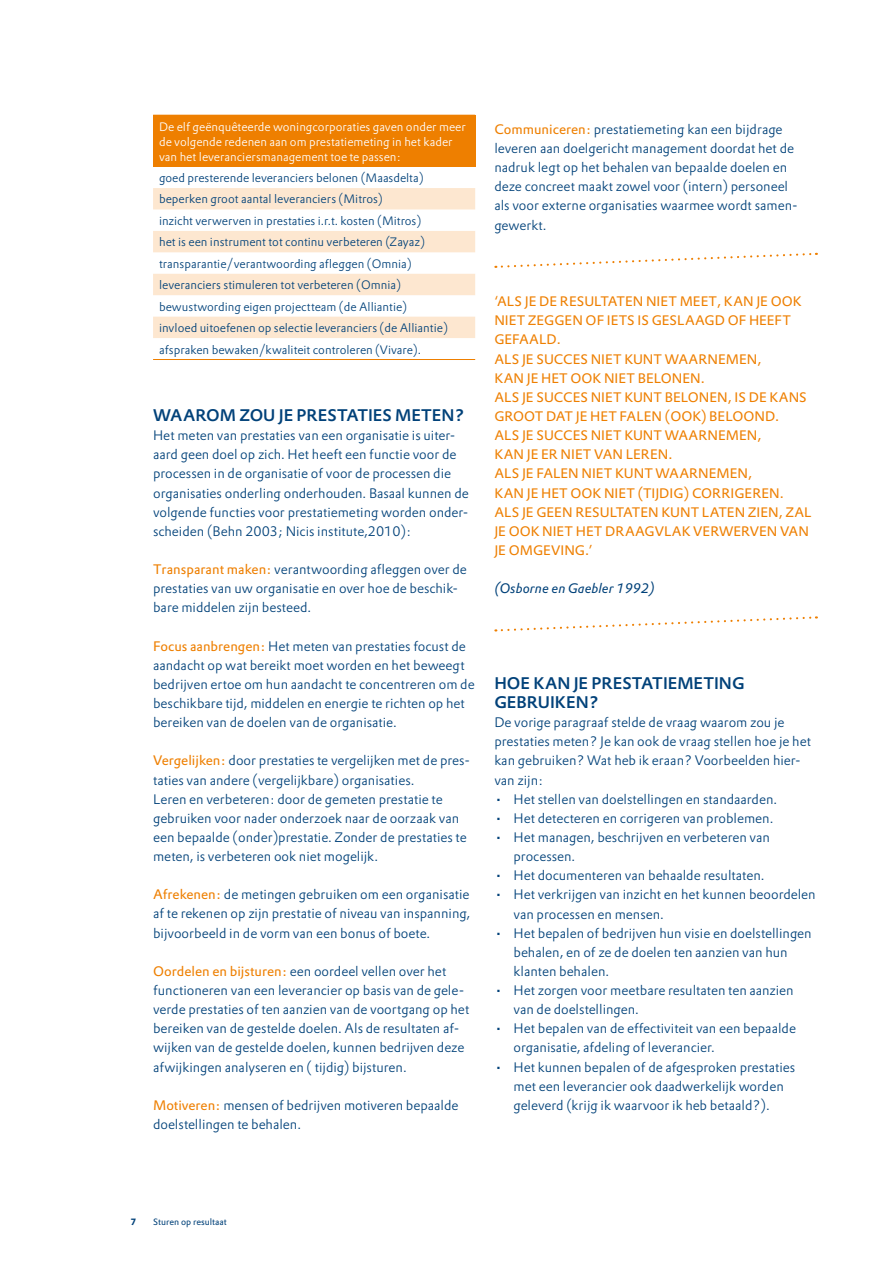
<style>
.page{position:relative;width:893px;height:1263px;background:#fff}
.page>*{position:absolute;margin:0;border:0;box-sizing:border-box;transform-origin:0 0}
.t1{font:500 16.5px/19.2px "DTL Prokyon TOT";color:#004179}
.t2{font:300 13.5px/19.2px "DTL Prokyon TOT";color:#004179}
.t3{font:13.5px/19.2px "DTL Prokyon TOT";color:#ee7f00}
.t4{font:italic 13.5px "DTL Prokyon TOT";color:#004179}
.t5{font:300 12px/21.5px "DTL Prokyon TOT";color:#004179}
.t6{font:300 12px/15px "DTL Prokyon TOT";color:#fff}
.t7{font:9px "DTL Prokyon TOT";color:#004179}
.t8{font:700 9px "DTL Prokyon TOT";color:#004179}
.s1{font-weight:400;color:#ee7f00}
</style>
<div class="page">
<div style="left:153px;top:115px;width:322px;height:52px;background:#ee7f00"></div>
<svg style="left:153px;top:188px;width:322px;height:150px;fill:#fde7d0"></svg>
<hr style="left:153px;top:359px;width:322px;height:1px;background:#ee7f00">
<svg style="left:495px;top:252px;width:322px;height:16px"></svg>
<svg style="left:495px;top:616px;width:322px;height:16px"></svg>
<p class="t6" style="left:159px;top:119px;width:308px">De elf geënquêteerde woningcorporaties gaven onder meer de volgende redenen aan om prestatiemeting in het kader van het leveranciersmanagement toe te passen:</p>
<p class="t5" style="left:159px;top:167px;width:290px">goed presterende leveranciers belonen (Maasdelta) beperken groot aantal leveranciers (Mitros)<br>inzicht verwerven in prestaties i.r.t. kosten (Mitros)<br>het is een instrument tot continu verbeteren (Zayaz) transparantie/verantwoording afleggen (Omnia) leveranciers stimuleren tot verbeteren (Omnia) bewustwording eigen projectteam (de Alliantie) invloed uitoefenen op selectie leveranciers (de Alliantie) afspraken bewaken/kwaliteit controleren (Vivare).</p>
<p class="t1" style="left:153px;top:405px;width:313px">WAAROM ZOU JE PRESTATIES METEN ?</p>
<p class="t2" style="left:153px;top:426px;width:317px">Het meten van prestaties van een organisatie is uiter&shy;aard geen doel op zich. Het heeft een functie voor de processen in de organisatie of voor de processen die organisaties onderling onderhouden. Basaal kunnen de volgende functies voor prestatiemeting worden onder&shy;scheiden (Behn 2003; Nicis institute,2010):</p>
<p class="t2" style="left:153px;top:560px;width:315px"><span class="s1">TRANSPARANT MAKEN:</span> verantwoording afleggen over de prestaties van uw organisatie en over hoe de beschik&shy;bare middelen zijn besteed.</p>
<p class="t2" style="left:153px;top:636px;width:323px"><span class="s1">FOCUS AANBRENGEN:</span> Het meten van prestaties focust de aandacht op wat bereikt moet worden en het beweegt bedrijven ertoe om hun aandacht te concentreren om de beschikbare tijd, middelen en energie te richten op het bereiken van de doelen van de organisatie.</p>
<p class="t2" style="left:153px;top:751px;width:318px"><span class="s1">VERGELIJKEN:</span> door prestaties te vergelijken met de pres&shy;taties van andere (vergelijkbare) organisaties.<br>Leren en verbeteren: door de gemeten prestatie te gebruiken voor nader onderzoek naar de oorzaak van een bepaalde (onder)prestatie. Zonder de prestaties te meten, is verbeteren ook niet mogelijk.</p>
<p class="t2" style="left:153px;top:885px;width:319px;text-align:justify"><span class="s1">AFREKENEN:</span> de metingen gebruiken om een organisatie af te rekenen op zijn prestatie of niveau van inspanning, bijvoorbeeld in de vorm van een bonus of boete.</p>
<p class="t2" style="left:153px;top:961px;width:318px"><span class="s1">OORDELEN EN BIJSTUREN:</span> een oordeel vellen over het functioneren van een leverancier op basis van de gele&shy;verde prestaties of ten aanzien van de voortgang op het bereiken van de gestelde doelen. Als de resultaten af&shy;wijken van de gestelde doelen, kunnen bedrijven deze afwijkingen analyseren en ( tijdig) bijsturen.</p>
<p class="t2" style="left:153px;top:1095px;width:307px"><span class="s1">MOTIVEREN:</span> mensen of bedrijven motiveren bepaalde doelstellingen te behalen.</p>
<p class="t2" style="left:494px;top:119px;width:305px"><span class="s1">COMMUNICEREN:</span> prestatiemeting kan een bijdrage leveren aan doelgericht management doordat het de nadruk legt op het behalen van bepaalde doelen en deze concreet maakt zowel voor (intern) personeel als voor externe organisaties waarmee wordt samen&shy;gewerkt.</p>
<p class="t3" style="left:494px;top:292px;width:319px">‘ALS JE DE RESULTATEN NIET MEET, KAN JE OOK<br>NIET ZEGGEN OF IETS IS GESLAAGD OF H EEFT<br>GEFAALD.<br>ALS JE SUCCES NIET KUNT WAARNEMEN,<br>KAN JE H ET OOK NIET BELONEN.<br>ALS JE SUCCES NIET KUNT BELONEN, IS DE KANS<br>GROOT DAT JE H ET FALEN (OOK) BELOOND.<br>ALS JE SUCCES NIET KUNT WAARNEMEN,<br>KAN JE ER NIET VAN LEREN.<br>ALS JE FALEN NIET KUNT WAARNEMEN,<br>KAN JE H ET OOK NIET (TIJDIG) CORRIGEREN.<br>ALS JE GEEN RESULTATEN KUNT LATEN ZIEN, ZAL<br>JE OOK NIET H ET DRAAGVLAK VERWERVEN VAN<br>JE OMGEVING.’</p>
<p class="t4" style="left:494px;top:580px;width:162px">(Osborne en Gaebler 1992)</p>
<p class="t1" style="left:494px;top:673px;width:252px">HOE KAN JE PRESTATIEMETING<br>GEBRUIKEN ?</p>
<p class="t2" style="left:494px;top:713px;width:318px">De vorige paragraaf stelde de vraag waarom zou je prestaties meten? Je kan ook de vraag stellen hoe je het kan gebruiken? Wat heb ik eraan? Voorbeelden hier&shy;van zijn:</p>
<p class="t2" style="left:494px;top:789px;width:284px">• Het stellen van doelstellingen en standaarden.</p>
<p class="t2" style="left:494px;top:808px;width:281px">• Het detecteren en corrigeren van problemen.</p>
<p class="t2" style="left:513px;top:827px;width:258px;text-indent:-19px">• Het managen, beschrijven en verbeteren van processen.</p>
<p class="t2" style="left:494px;top:866px;width:272px">• Het documenteren van behaalde resultaten.</p>
<p class="t2" style="left:513px;top:885px;width:304px;text-indent:-19px">• Het verkrijgen van inzicht en het kunnen beoordelen van processen en mensen.</p>
<p class="t2" style="left:513px;top:923px;width:300px;text-indent:-19px">• Het bepalen of bedrijven hun visie en doelstellingen behalen, en of ze de doelen ten aanzien van hun klanten behalen.</p>
<p class="t2" style="left:513px;top:980px;width:282px;text-indent:-19px">• Het zorgen voor meetbare resultaten ten aanzien van de doelstellingen.</p>
<p class="t2" style="left:513px;top:1019px;width:284px;text-indent:-19px">• Het bepalen van de effectiviteit van een bepaalde organisatie, afdeling of leverancier.</p>
<p class="t2" style="left:494px;top:1057px;width:302px;text-align:center">• Het kunnen bepalen of de afgesproken prestaties met een leverancier ook daadwerkelijk worden geleverd (krijg ik waarvoor ik heb betaald?).</p>
<p class="t8" style="left:131px;top:1215px;width:7px">7</p>
<p class="t7" style="left:153px;top:1216px;width:75px">STUREN OP RESULTAAT</p>
</div>
